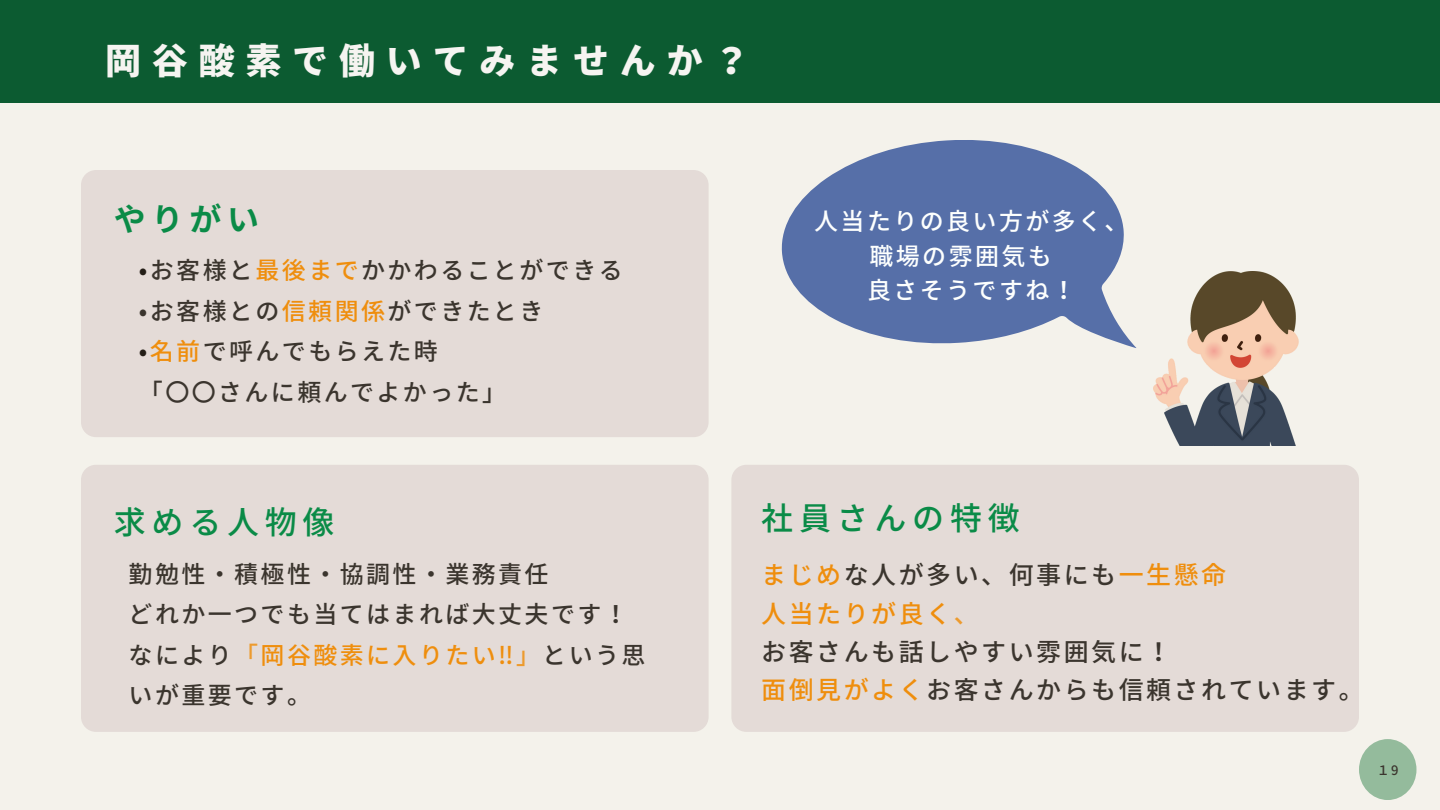
<style>
.page{position:relative;width:1440px;height:810px;background:#f4f2eb}
.page>*{position:absolute;margin:0;border:0;box-sizing:border-box;transform-origin:0 0}
.t1{font:900 36px "Noto Sans JP";letter-spacing:.3em;color:#f6f4f1}
.t2{font:500 32px "Noto Sans JP";letter-spacing:.18em;color:#0a8b47}
.t3{font:700 32px "Noto Sans JP";color:#0a8b47}
.t4{font:500 25px "Noto Sans JP";letter-spacing:.1em;color:#3b352e}
.t5{font:500 25px "Noto Sans JP";letter-spacing:.1em;color:#ef8e0d}
.t6{font:500 24px/40.5px "Noto Sans JP";letter-spacing:.1em;color:#3b352e}
.t7{font:500 24px "Noto Sans JP";letter-spacing:.1em;color:#fdfffe}
.t8{font:500 13px "Noto Sans JP";color:#3b352e}
.s1{color:#241e17}
.s2{color:#ef8e0d}
.s3{color:#ed9b2e}
</style>
<div class="page">
<div style="left:81px;top:170px;width:627px;height:267px;background:#e4dbd7;border-radius:15px"></div>
<div style="left:81px;top:465px;width:627px;height:267px;background:#e4dbd7;border-radius:15px"></div>
<img style="left:1154px;top:271px;width:145px;height:175px">
<div style="left:731px;top:465px;width:627px;height:267px;background:#e4dbd7;border-radius:15px"></div>
<div style="left:0;top:0;width:1440px;height:103px;background:#0c5b31"></div>
<div style="left:1359px;top:739px;width:58px;height:61px;background:#94bb9c;border-radius:50%"></div>
<svg style="left:781px;top:140px;width:356px;height:208px;fill:#566fa8"></svg>
<p class="t1" style="left:105px;top:32px;width:646px">岡谷酸素で働いてみませんか？</p>
<p class="t3" style="left:114px;top:194px;width:147px">やりがい</p>
<p class="t6" style="left:139px;top:249px;width:485px"><span class="s1">•</span>お客様と<span class="s2">最後まで</span>かかわることができる</p>
<p class="t6" style="left:139px;top:289px;width:406px">•お客様との<span class="s2">信頼関係</span>ができたとき</p>
<p class="t6" style="left:139px;top:330px;width:300px"><span class="s1">•</span><span class="s2">名前</span>で呼んでもらえた時</p>
<p class="t6" style="left:139px;top:370px;width:369px">「〇〇さんに頼んでよかった」</p>
<p class="t7" style="left:814px;top:202px;width:316px">人当たりの良い方が多く、</p>
<p class="t7" style="left:870px;top:237px;width:184px">職場の雰囲気も</p>
<p class="t7" style="left:867px;top:271px;width:210px">良さそうですね！</p>
<h2 class="t2" style="left:114px;top:497px;width:222px">求める人物像</h2>
<p class="t2" style="left:761px;top:493px;width:260px">社員さんの特徴</p>
<p class="t6" style="left:129px;top:552px;width:422px">勤勉性・積極性・協調性・業務責任</p>
<p class="t6" style="left:129px;top:593px;width:501px">どれか一つでも当てはまれば大丈夫です！</p>
<p class="t6" style="left:129px;top:633px;width:519px">なにより<span class="s3">「</span><span class="s2">岡谷酸素に入りたい‼</span><span class="s3">」</span>という思いが重要です。</p>
<p class="t4" style="left:761px;top:555px;width:466px"><span class="s2">まじめ</span>な人が多い、何事にも<span class="s2">一生懸命</span></p>
<h2 class="t5" style="left:761px;top:594px;width:219px">人当たりが良く<span class="s3">、</span></h2>
<p class="t4" style="left:761px;top:632px;width:411px">お客さんも話しやすい雰囲気に！</p>
<p class="t4" style="left:761px;top:670px;width:604px"><span class="s2">面倒見がよく</span>お客さんからも信頼されています。</p>
<h2 class="t8" style="left:1377px;top:760px;width:23px">１9</h2>
</div>
